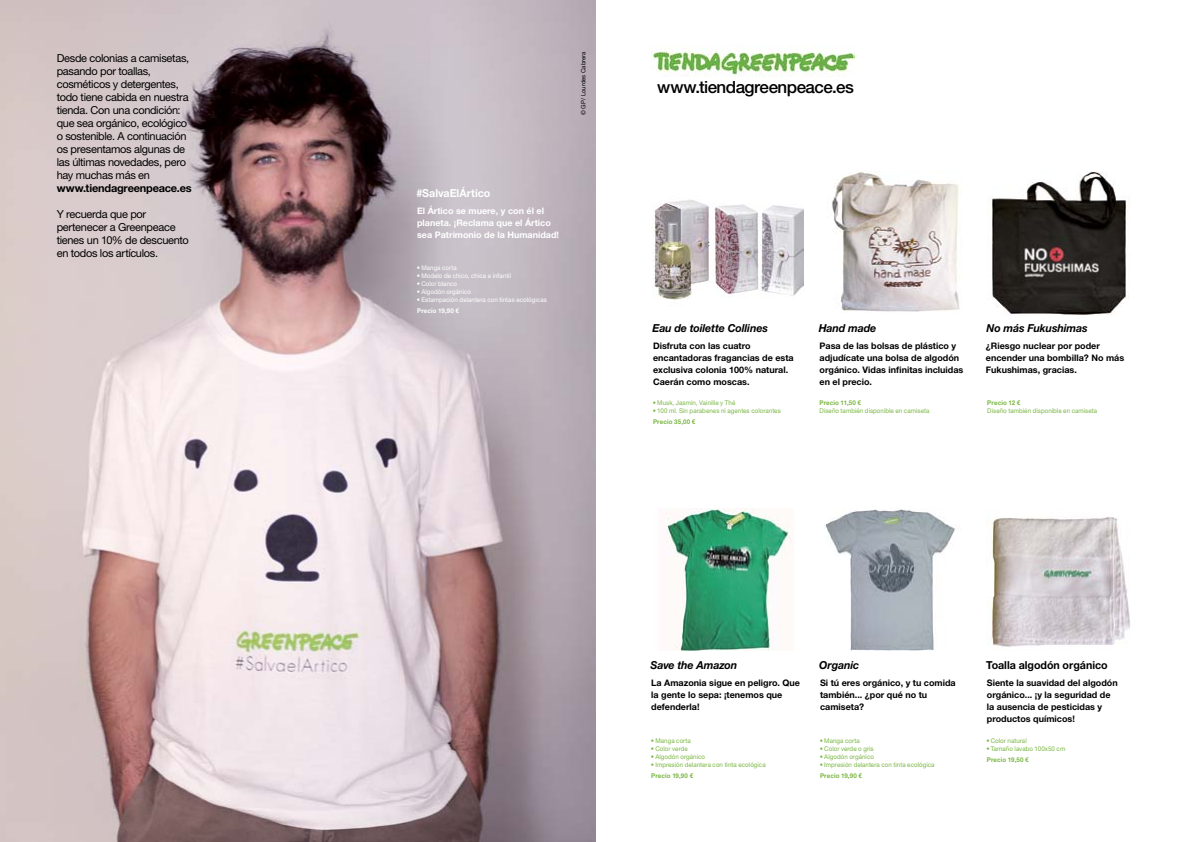
<style>
.page{position:relative;width:1191px;height:842px;background:#fff}
.page>*{position:absolute;margin:0;border:0;box-sizing:border-box;transform-origin:0 0}
.t1{font:500 17px "Helvetica Neue LT Std";letter-spacing:-.03em;color:#000}
.t2{font:11px/13px "Helvetica Neue LT Std";letter-spacing:-.03em;color:#000}
.t3{font:italic 700 11px "Helvetica Neue LT Std";letter-spacing:-.01em;color:#000}
.t4{font:700 11px "Helvetica Neue LT Std";letter-spacing:-.005em;color:#000}
.t5{font:700 11px "Helvetica Neue LT Std";letter-spacing:.005em;color:#fff}
.t6{font:700 9px/12px "Helvetica Neue LT Std";color:#000}
.t7{font:700 9px/12px "Helvetica Neue LT Std";color:#fff}
.t8{font:6.5px/10.8px "Helvetica Neue LT Std";letter-spacing:.01em;color:#7ab642;scale:.95 1}
.t9{font:6.5px/10.8px "Helvetica Neue LT Std";letter-spacing:.01em;color:#fff;scale:.95 1}
.t10{font:700 6.5px "Helvetica Neue LT Std";letter-spacing:.015em;color:#7ab642;scale:.95 1}
.t11{font:6px "Helvetica Neue LT Std";color:#000}
.s1{font-family:"Univers LT Std";font-weight:700;font-stretch:condensed}
.s2{font-weight:700}
</style>
<div class="page">
<img style="left:991px;top:172px;width:137px;height:143px">
<img style="left:652px;top:200px;width:151px;height:100px">
<img style="left:826px;top:509px;width:129px;height:141px">
<img style="left:0;top:0;width:595px;height:842px">
<img style="left:832px;top:171px;width:128px;height:141px">
<img style="left:666px;top:508px;width:128px;height:142px">
<img style="left:986px;top:517px;width:144px;height:130px">
<img style="left:651px;top:45px;width:204px;height:32px">
<p class="t2" style="left:57px;top:51px;width:134px">Desde colonias a camisetas, pasando por toallas, cosméticos y detergentes, todo tiene cabida en nuestra tienda. Con una condición: que sea orgánico, ecológico o sostenible. A continuación os presentamos algunas de las últimas novedades, pero hay muchas más en</p>
<p class="t4" style="left:57px;top:181px;width:136px">www.tiendagreenpeace.es</p>
<p class="t2" style="left:57px;top:207px;width:134px">Y recuerda que por pertenecer a Greenpeace tienes un 10% de descuento en todos los artículos.</p>
<p class="t11" style="left:580px;top:115px;width:65px;rotate:-90deg">© GP/ Lourdes Cabrera</p>
<p class="t5" style="left:416px;top:186px;width:76px">#SalvaElÁrtico</p>
<p class="t7" style="left:417px;top:204px;width:143px">El Ártico se muere, y con él el planeta. ¡Reclama que el Ártico sea Patrimonio de la Humanidad!</p>
<p class="t9" style="left:417px;top:262px;width:43px"><span class="s1">•</span> Manga corta</p>
<p class="t9" style="left:417px;top:270px;width:100px"><span class="s1">•</span> Modelo de chico, chica e infantil</p>
<p class="t9" style="left:417px;top:278px;width:44px"><span class="s1">•</span> Color blanco</p>
<p class="t9" style="left:417px;top:286px;width:58px"><span class="s1">•</span> Algodón orgánico</p>
<p class="t9" style="left:417px;top:294px;width:138px"><span class="s1">•</span> Estampación delantera con tintas ecológicas<br><span class="s2">Precio 19,90 €</span></p>
<h1 class="t1" style="left:657px;top:77px;width:198px">www.tiendagreenpeace.es</h1>
<p class="t3" style="left:652px;top:321px;width:117px">Eau de toilette Collines</p>
<p class="t3" style="left:819px;top:321px;width:59px">Hand made</p>
<p class="t3" style="left:986px;top:321px;width:103px">No más Fukushimas</p>
<p class="t6" style="left:653px;top:339px;width:142px">Disfruta con las cuatro encantadoras fragancias de esta exclusiva colonia 100% natural.<br>Caerán como moscas.</p>
<p class="t8" style="left:653px;top:397px;width:88px"><span class="s1">•</span> Musk, Jasmin, Vainille y Thé</p>
<p class="t8" style="left:653px;top:405px;width:136px"><span class="s1">•</span> 100 ml. Sin parabenes ni agentes colorantes<br><span class="s2">Precio 35,00 €</span></p>
<p class="t6" style="left:819px;top:339px;width:145px">Pasa de las bolsas de plástico y adjudícate una bolsa de algodón orgánico. Vidas infinitas incluidas en el precio.</p>
<p class="t6" style="left:986px;top:339px;width:140px">¿Riesgo nuclear por poder encender una bombilla? No más<br>Fukushimas, gracias.</p>
<p class="t10" style="left:819px;top:399px;width:45px">Precio 11,50 €</p>
<p class="t8" style="left:819px;top:405px;width:117px">Diseño también disponible en camiseta</p>
<p class="t10" style="left:987px;top:399px;width:36px">Precio 12 €</p>
<p class="t8" style="left:987px;top:405px;width:117px">Diseño también disponible en camiseta</p>
<p class="t3" style="left:650px;top:659px;width:88px">Save the Amazon</p>
<p class="t3" style="left:819px;top:659px;width:41px">Organic</p>
<p class="t4" style="left:986px;top:659px;width:123px">Toalla algodón orgánico</p>
<p class="t6" style="left:651px;top:677px;width:150px">La Amazonia sigue en peligro. Que la gente lo sepa: ¡tenemos que defenderla!</p>
<p class="t6" style="left:820px;top:677px;width:137px">Si tú eres orgánico, y tu comida también... ¿por qué no tu camiseta?</p>
<p class="t6" style="left:986px;top:677px;width:132px">Siente la suavidad del algodón orgánico... ¡y la seguridad de la ausencia de pesticidas y productos químicos!</p>
<p class="t8" style="left:651px;top:735px;width:43px"><span class="s1">•</span> Manga corta</p>
<p class="t8" style="left:651px;top:743px;width:40px"><span class="s1">•</span> Color verde</p>
<p class="t8" style="left:651px;top:751px;width:58px"><span class="s1">•</span> Algodón orgánico</p>
<p class="t8" style="left:651px;top:759px;width:122px"><span class="s1">•</span> Impresión delantera con tinta ecológica<br><span class="s2">Precio 19,90 €</span></p>
<p class="t8" style="left:820px;top:735px;width:43px"><span class="s1">•</span> Manga corta</p>
<p class="t8" style="left:820px;top:743px;width:58px"><span class="s1">•</span> Color verde o gris</p>
<p class="t8" style="left:820px;top:751px;width:58px"><span class="s1">•</span> Algodón orgánico</p>
<p class="t8" style="left:820px;top:759px;width:122px"><span class="s1">•</span> Impresión delantera con tinta ecológica<br><span class="s2">Precio 19,90 €</span></p>
<p class="t8" style="left:986px;top:735px;width:43px"><span class="s1">•</span> Color natural</p>
<p class="t8" style="left:986px;top:743px;width:84px"><span class="s1">•</span> Tamaño lavabo 100x50 cm<br><span class="s2">Precio 19,50 €</span></p>
</div>
